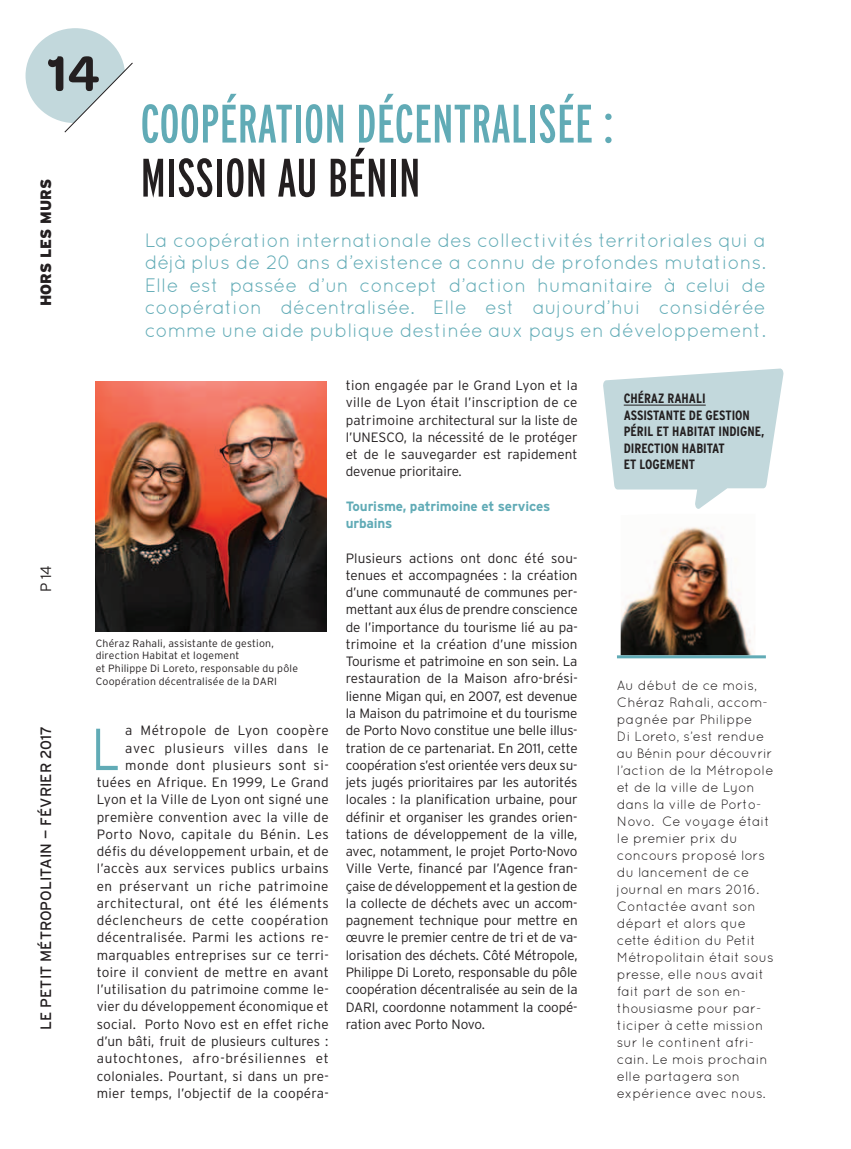
<style>
.page{position:relative;width:851px;height:1149px;background:#fff}
.page>*{position:absolute;margin:0;border:0;box-sizing:border-box;transform-origin:0 0}
.t1{font:300 59.1px "Interstate";color:#61abb6;scale:.86 1}
.t2{font:extra-condensed 54px "Interstate";color:#61abb6}
.t3{font:extra-condensed 54px "Interstate";color:#231f20}
.t4{font:600 52.5px "Omnes";color:#231f20}
.t5{font:19.5px/22.5px "Quicksand";color:#61abb6;text-align:justify}
.t6{font:15px "Interstate";color:#231f20}
.t7{font:900 15px "Interstate";color:#231f20}
.t8{font:300 15px "Interstate";color:#231f20}
.t9{font:300 13.5px/17.2px "Interstate";letter-spacing:.02em;color:#231f20;text-align:justify}
.t10{font:13.5px/17px "Quicksand";color:#231f20}
.t11{font:700 condensed 13.5px/16.5px "Interstate";letter-spacing:.06em;color:#231f20}
.t12{font:700 13.5px/17.2px "Interstate";letter-spacing:-.01em;color:#61abb6}
.t13{font:700 condensed 13.5px "Interstate";letter-spacing:.025em;color:#231f20}
.t14{font:300 10.5px/12.6px "Interstate";letter-spacing:.02em;color:#231f20}
</style>
<div class="page">
<svg style="left:26px;top:28px;width:107px;height:105px"></svg>
<svg style="left:603px;top:368px;width:180px;height:140px"></svg>
<hr style="left:623px;top:405px;width:82px;height:1px;background:#231f20">
<img style="left:620px;top:527px;width:135px;height:128px">
<hr style="left:617px;top:655px;width:148px;height:3px;background:#61abb6">
<img style="left:96px;top:382px;width:230px;height:249px">
<h3 class="t4" style="left:47px;top:43px;width:54px">14</h3>
<p class="t7" style="left:37px;top:306px;width:129px;rotate:-90deg">Hors les murs</p>
<h2 class="t2" style="left:140px;top:94px;width:474px">COOPÉRATION DÉCENTRALISÉE :</h2>
<h2 class="t3" style="left:140px;top:148px;width:282px">MISSION AU BÉNIN</h2>
<p class="t5" style="left:145px;top:228px;width:622px">La coopération internationale des collectivités territoriales qui a déjà plus de 20 ans d’existence a connu de profondes mutations.<br>Elle est passée d’un concept d’action humanitaire à celui de coopération décentralisée. Elle est aujourd’hui considérée comme une aide publique destinée aux pays en développement.</p>
<p class="t8" style="left:37px;top:592px;width:29px;rotate:-90deg">P 14</p>
<p class="t6" style="left:37px;top:1029px;width:306px;rotate:-90deg">Le Petit Métropolitain — février 2017</p>
<p class="t14" style="left:96px;top:636px;width:204px">Chéraz Rahali, assistante de gestion, direction Habitat et logement<br>et Philippe Di Loreto, responsable du pôle Coopération décentralisée de la DARI</p>
<p class="t9" style="left:97px;top:721px;width:233px;text-align:right">a Métropole de Lyon coopère avec plusieurs villes dans le monde dont plusieurs sont si&shy;tuées en Afrique. En 1999, Le Grand Lyon et la Ville de Lyon ont signé une première convention avec la ville de Porto Novo, capitale du Bénin. Les défis du développement urbain, et de l’accès aux services publics urbains en préservant un riche patrimoine architectural, ont été les éléments déclencheurs de cette coopération décentralisée. Parmi les actions re&shy;marquables entreprises sur ce terri&shy;toire il convient de mettre en avant l’utilisation du patrimoine comme le&shy;vier du développement économique et social. Porto Novo est en effet riche d’un bâti, fruit de plusieurs cultures : autochtones, afro-brésiliennes et coloniales. Pourtant, si dans un pre&shy;mier temps, l’objectif de la coopéra-</p>
<h1 class="t1" style="left:91px;top:715px;width:35px">L</h1>
<p class="t9" style="left:345px;top:376px;width:233px">tion engagée par le Grand Lyon et la ville de Lyon était l’inscription de ce patrimoine architectural sur la liste de l’U NESCO, la nécessité de le protéger et de le sauvegarder est rapidement devenue prioritaire.</p>
<p class="t12" style="left:345px;top:497px;width:206px">Tourisme, patrimoine et services urbains</p>
<p class="t9" style="left:345px;top:549px;width:233px">Plusieurs actions ont donc été sou&shy;tenues et accompagnées : la création d’une communauté de communes per&shy;mettant aux élus de prendre conscience de l’importance du tourisme lié au pa&shy;trimoine et la création d’une mission Tourisme et patrimoine en son sein. La restauration de la Maison afro-brési&shy;lienne Migan qui, en 2007, est devenue la Maison du patrimoine et du tourisme de Porto Novo constitue une belle illus&shy;tration de ce partenariat. En 2011, cette coopération s’est orientée vers deux su&shy;jets jugés prioritaires par les autorités locales : la planification urbaine, pour définir et organiser les grandes orien&shy;tations de développement de la ville, avec, notamment, le projet Porto-Novo Ville Verte, financé par l’Agence fran&shy;çaise de développement et la gestion de la collecte de déchets avec un accom&shy;pagnement technique pour mettre en œuvre le premier centre de tri et de va&shy;lorisation des déchets. Côté Métropole, Philippe Di Loreto, responsable du pôle coopération décentralisée au sein de la DARI, coordonne notamment la coopé&shy;ration avec Porto Novo.</p>
<p class="t13" style="left:623px;top:391px;width:28px">CHÉRAZ</p>
<p class="t11" style="left:623px;top:390px;width:115px;text-indent:44px">RAHALI<br>ASSISTANTEDE GESTION<br>PÉRIL ET HABITAT INDIGNE</p>
<p class="t13" style="left:761px;top:424px;width:5px">,</p>
<p class="t13" style="left:623px;top:440px;width:14px">DIREC</p>
<p class="t13" style="left:654px;top:440px;width:72px">TION HABITAT</p>
<p class="t13" style="left:623px;top:457px;width:24px">ET LOGEMEN</p>
<p class="t13" style="left:688px;top:457px;width:8px">T</p>
<p class="t10" style="left:617px;top:677px;width:158px">Au début de ce mois,<br>Chéraz Rahali, accom&shy;pagnée par Philippe<br>Di Loreto, s’est rendue au Bénin pour découvrir l’action de la Métropole et de la ville de Lyon dans la ville de Porto-<br>Novo. Ce voyage était le premier prix du concours proposé lors du lancement de ce journal en mars 2016.<br>Contactée avant son départ et alors que cette édition du Petit<br>Métropolitain était sous presse, elle nous avait fait part de son en&shy;thousiasme pour par&shy;ticiper à cette mission sur le continent afri&shy;cain. Le mois prochain elle partagera son expérience avec nous.</p>
</div>
